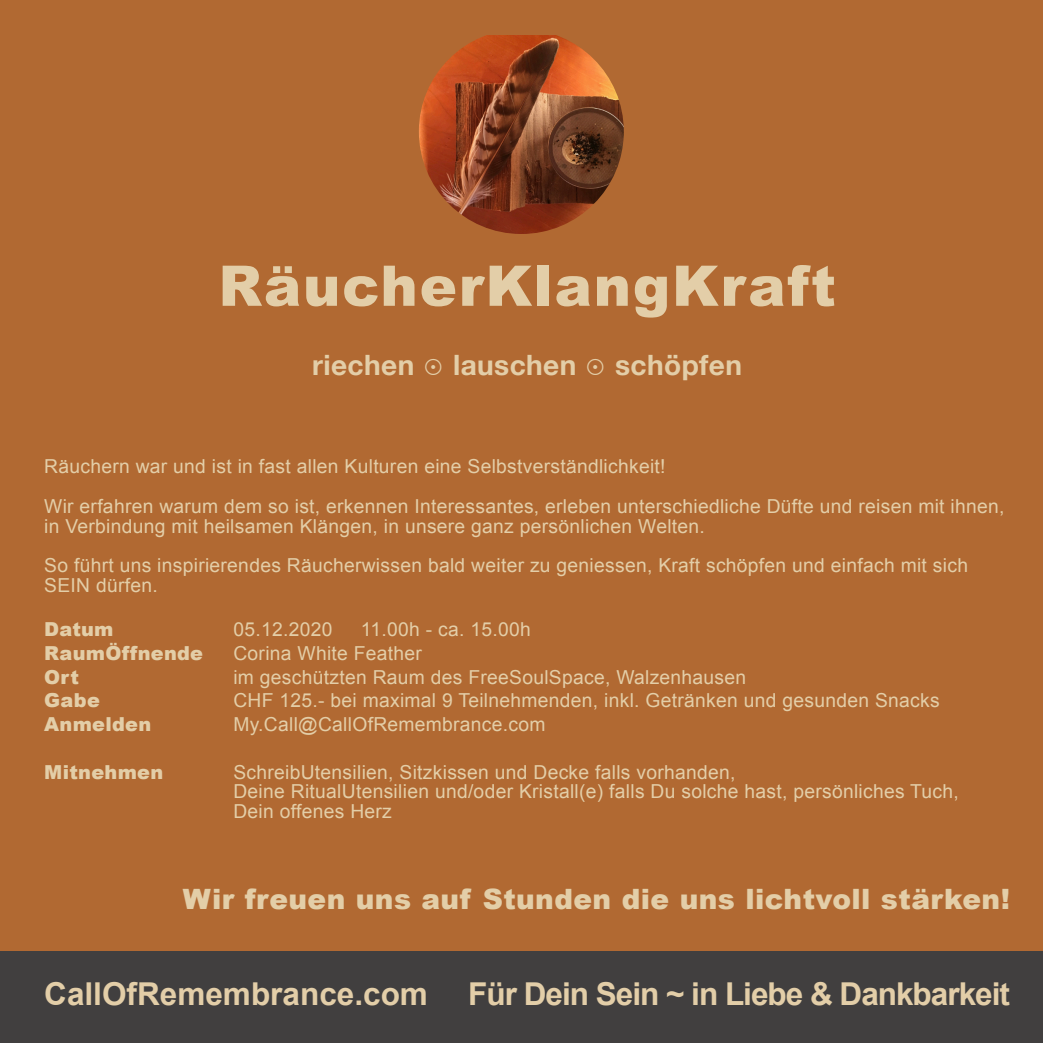
<style>
.page{position:relative;width:1043px;height:1043px;background:#fff}
.page>*{position:absolute;margin:0;border:0;box-sizing:border-box;transform-origin:0 0}
.t1{font:900 56px "Arial";letter-spacing:.03em;color:#e3cea8}
.t2{font:700 31.5px "Arial";letter-spacing:-.03em;color:#e3cea8}
.t3{font:700 31.5px "Arial";color:#e3cea8}
.t4{font:900 28px "Arial";letter-spacing:.015em;color:#e3cea8}
.t5{font:700 28px "Helvetica Neue";letter-spacing:.015em;color:#e3cea8}
.t6{font:19.25px/39.7px "Arial";letter-spacing:.015em;color:#e3cea8}
.t7{font:900 19.25px "Arial";letter-spacing:.015em;color:#e3cea8}
</style>
<div class="page">
<div style="left:0;top:937px;width:1042px;height:105px;background:#413f3f"></div>
<div style="left:0;top:0;width:1042px;height:949px;background:#b16932"></div>
<img style="left:419px;top:35px;width:204px;height:199px">
<h1 class="t1" style="left:218px;top:265px;width:618px">RäucherKlangKraft</h1>
<h3 class="t5" style="left:312px;top:347px;width:431px">riechen ☉ lauschen ☉ schöpfen</h3>
<p class="t6" style="left:44px;top:448px;width:961px">Räuchern war und ist in fast allen Kulturen eine Selbstverständlichkeit!<br>Wir erfahren warum dem so ist, erkennen Interessantes, erleben unterschiedliche Düfte und reisen mit ihnen,</p>
<p class="t6" style="left:44px;top:507px;width:924px">in Verbindung mit heilsamen Klängen, in unsere ganz persönlichen Welten.<br>So führt uns inspirierendes Räucherwissen bald weiter zu geniessen, Kraft schöpfen und einfach mit sich</p>
<p class="t6" style="left:44px;top:567px;width:115px">SEIN dürfen.</p>
<p class="t7" style="left:44px;top:622px;width:71px">Datum</p>
<p class="t6" style="left:233px;top:611px;width:100px">05.12.2020</p>
<p class="t6" style="left:361px;top:611px;width:171px">11.00h - ca. 15.00h</p>
<p class="t7" style="left:44px;top:645px;width:160px">RaumÖffnende</p>
<p class="t6" style="left:233px;top:634px;width:190px">Corina White Feather</p>
<p class="t7" style="left:44px;top:669px;width:36px">Ort</p>
<p class="t6" style="left:233px;top:658px;width:514px">im geschützten Raum des FreeSoulSpace, Walzenhausen</p>
<p class="t7" style="left:44px;top:693px;width:57px">Gabe</p>
<p class="t6" style="left:233px;top:682px;width:707px">CHF 125.- bei maximal 9 Teilnehmenden, inkl. Getränken und gesunden Snacks</p>
<p class="t7" style="left:44px;top:717px;width:108px">Anmelden</p>
<p class="t6" style="left:233px;top:705px;width:313px">My.Call@CallOfRemembrance.com</p>
<p class="t7" style="left:44px;top:764px;width:120px">Mitnehmen</p>
<p class="t6" style="left:233px;top:763px;width:726px;line-height:19.9px">SchreibUtensilien, Sitzkissen und Decke falls vorhanden,<br>Deine RitualUtensilien und/oder Kristall(e) falls Du solche hast, persönliches Tuch,<br>Dein offenes Herz</p>
<h3 class="t4" style="left:183px;top:888px;width:828px">Wir freuen uns auf Stunden die uns lichtvoll stärken!</h3>
<h2 class="t3" style="left:44px;top:981px;width:385px">CallOfRemembrance.com</h2>
<h2 class="t2" style="left:468px;top:981px;width:543px">Für Dein Sein ~ in Liebe &amp; Dankbarkeit</h2>
</div>
